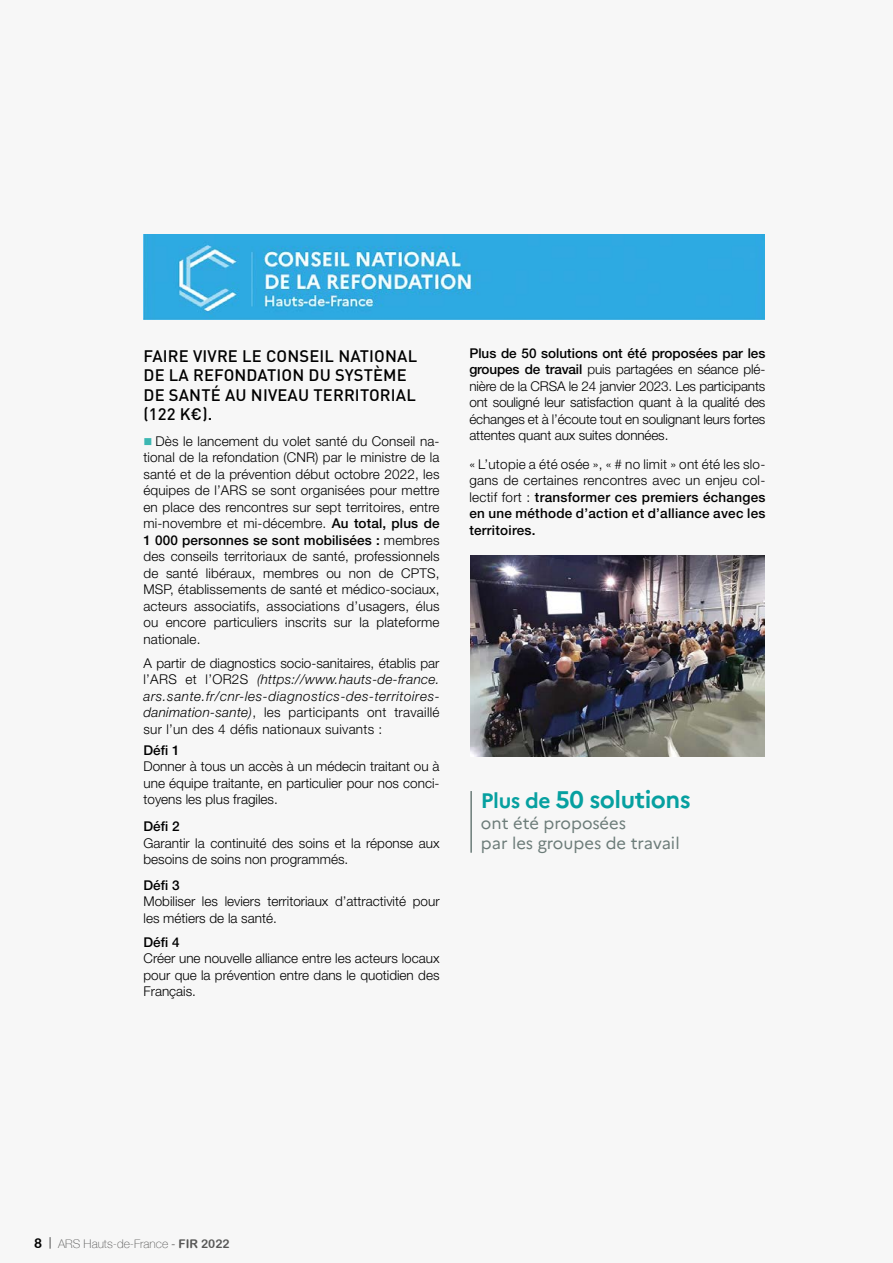
<style>
.page{position:relative;width:893px;height:1263px;background:#f7f7f7}
.page>*{position:absolute;margin:0;border:0;box-sizing:border-box;transform-origin:0 0}
.t1{font:700 24px "Marianne";letter-spacing:-.02em;color:#06a0a0}
.t2{font:500 16.5px/19.5px "DIN";letter-spacing:.01em;color:#000}
.t3{font:16.5px/19.5px "Marianne";color:#6c7c79}
.t4{font:300 13.5px/16.5px "Helvetica Neue LT Std";color:#000;text-align:justify}
.t5{font:500 13.5px "Helvetica Neue LT Std";color:#000}
.t6{font:100 12px "Helvetica Neue LT";color:#575756}
.s1{color:#3cb7b2}
.s2{font-weight:500}
.s3{font-style:italic}
.s4{font-size:21px}
.s5{font-family:"Arial Rounded MT Bold";font-weight:400;font-size:13.5px;color:#000}
.s6{font-family:"Today Sans HEFOP";font-weight:300;font-size:13.5px;color:#000}
.s7{font-family:"Today Sans HEFOP";font-weight:300;font-size:13.5px}
.s8{font-family:"Arial Rounded MT Bold";font-weight:400}
</style>
<div class="page">
<hr style="left:470px;top:791px;width:2px;height:62px;background:#6c7c79">
<img style="left:470px;top:556px;width:294px;height:200px">
<img style="left:144px;top:235px;width:620px;height:85px">
<p class="t2" style="left:144px;top:345px;width:275px">FAIRE VIVRE LE CONSEIL NATIONAL<br>DE LA REFONDATION DU SYSTÈME<br>DE SANTÉ AU NIVEAU TERRITORIAL (122 K€).</p>
<p class="t4" style="left:144px;top:432px;width:298px"><span class="s1">■</span> Dès le lancement du volet santé du Conseil na&shy;tional de la refondation (CNR) par le ministre de la santé et de la prévention début octobre 2022, les équipes de l’ARS se sont organisées pour mettre en place des rencontres sur sept territoires, entre mi-novembre et mi-décembre. <span class="s2">Au total, plus de 1 000 personnes se sont mobilisées :</span> membres des conseils territoriaux de santé, professionnels de santé libéraux, membres ou non de CPTS, MSP, établissements de santé et médico-sociaux, acteurs associatifs, associations d’usagers, élus ou encore particuliers inscrits sur la plateforme nationale.</p>
<p class="t4" style="left:144px;top:654px;width:298px">A partir de diagnostics socio-sanitaires, établis par l’ARS et l’OR2S <span class="s3">(https://www.hauts-de-france. ars.sante.fr/cnr-les-diagnostics-des-territoires&shy;danimation-sante)</span>, les participants ont travaillé sur l’un des 4 défis nationaux suivants :</p>
<p class="t5" style="left:144px;top:742px;width:38px">Défi 1</p>
<p class="t4" style="left:144px;top:758px;width:298px">Donner à tous un accès à un médecin traitant ou à une équipe traitante, en particulier pour nos conci&shy;toyens les plus fragiles.</p>
<p class="t5" style="left:144px;top:818px;width:38px">Défi 2</p>
<p class="t4" style="left:144px;top:834px;width:298px">Garantir la continuité des soins et la réponse aux besoins de soins non programmés.</p>
<p class="t5" style="left:144px;top:877px;width:38px">Défi 3</p>
<p class="t4" style="left:144px;top:893px;width:298px">Mobiliser les leviers territoriaux d’attractivité pour les métiers de la santé.</p>
<p class="t5" style="left:144px;top:934px;width:38px">Défi 4</p>
<p class="t4" style="left:144px;top:950px;width:298px">Créer une nouvelle alliance entre les acteurs locaux pour que la prévention entre dans le quotidien des Français.</p>
<p class="t4" style="left:469px;top:344px;width:298px"><span class="s2">Plus de 50 solutions ont été proposées par les groupes de travail</span> puis partagées en séance plé&shy;nière de la CRSA le 24 janvier 2023. Les participants ont souligné leur satisfaction quant à la qualité des échanges et à l’écoute tout en soulignant leurs fortes attentes quant aux suites données.</p>
<p class="t4" style="left:469px;top:455px;width:298px">« L’utopie a été osée », « # no limit » ont été les slo&shy;gans de certaines rencontres avec un enjeu col&shy;lectif fort : <span class="s2">transformer ces premiers échanges en une méthode d’action et d’alliance avec les territoires.</span></p>
<h1 class="t1" style="left:481px;top:785px;width:211px"><span class="s4">Plus de</span> 50 solutions</h1>
<p class="t3" style="left:481px;top:813px;width:200px">ont été proposées<br>par les groupes de travail</p>
<p class="t6" style="left:34px;top:1236px;width:197px"><span class="s5">8</span> <span class="s6">|</span> ARS Hauts-de-France <span class="s7">-</span> <span class="s8">FIR 2022</span></p>
</div>
